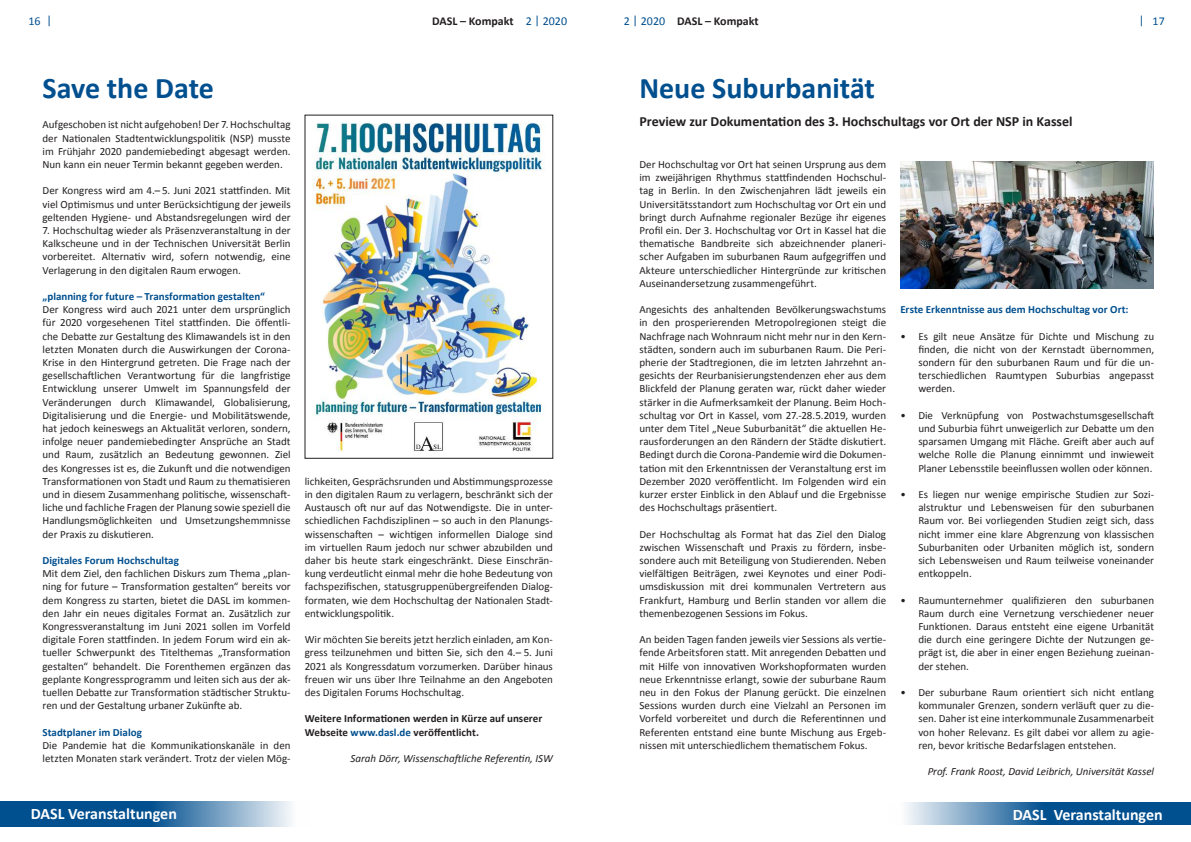
<style>
.page{position:relative;width:1191px;height:842px;background:#fff}
.page>*{position:absolute;margin:0;border:0;box-sizing:border-box;transform-origin:0 0}
.t1{font:700 30px "Calibri";color:#004f8f}
.t2{font:700 16px "Calibri";color:#fff}
.t3{font:700 14px "Calibri";color:#231f20}
.t4{font:700 12px "Calibri";color:#231f20}
.t5{font:12px "Calibri";color:#004f8f}
.t6{font:11px/13.2px "Calibri";color:#231f20;text-align:justify}
.t7{font:700 11px "Calibri";letter-spacing:.005em;color:#004f8f}
.t8{font:italic 11px "Calibri";letter-spacing:-.005em;color:#231f20}
.t9{font:700 11px/13.2px "Calibri";color:#231f20}
.s1{font-weight:400;color:#004f8f}
.s2{color:#004f8f}
</style>
<div class="page">
<svg style="left:0;top:801px;width:291px;height:26px;background:#3a77a8"></svg>
<svg style="left:906px;top:802px;width:285px;height:23px;background:#3b77a8"></svg>
<img style="left:312px;top:123px;width:233px;height:329px">
<img style="left:900px;top:162px;width:254px;height:127px">
<p class="t5" style="left:28px;top:13px;width:25px">16 |</p>
<p class="t4" style="left:432px;top:12px;width:136px">DASL – Kompakt <span class="s1">2 | 2020</span></p>
<p class="t4" style="left:624px;top:12px;width:136px"><span class="s1">2 | 2020</span> DASL – Kompakt</p>
<p class="t5" style="left:1138px;top:12px;width:28px">| 17</p>
<h1 class="t1" style="left:639px;top:66px;width:237px">Neue Suburbanität</h1>
<h1 class="t1" style="left:43px;top:67px;width:173px">Save the Date</h1>
<p class="t6" style="left:43px;top:118px;width:250px">Aufgeschoben ist nicht aufgehoben! Der 7. Hochschultag</p>
<p class="t3" style="left:639px;top:111px;width:435px">Preview zur Dokumentation des 3. Hochschultags vor Ort der NSP in Kassel</p>
<p class="t6" style="left:43px;top:131px;width:250px">der Nationalen Stadtentwicklungspolitik (NSP) musste im Frühjahr 2020 pandemiebedingt abgesagt werden.<br>Nun kann ein neuer Termin bekannt gegeben werden.</p>
<p class="t6" style="left:43px;top:184px;width:250px">Der Kongress wird am 4.– 5. Juni 2021 stattfinden. Mit viel Optimismus und unter Berücksichtigung der jeweils geltenden Hygiene- und Abstandsregelungen wird der</p>
<p class="t6" style="left:43px;top:223px;width:250px">7. Hochschultag wieder als Präsenzveranstaltung in der Kalkscheune und in der Technischen Universität Berlin vorbereitet. Alternativ wird, sofern notwendig, eine Verlagerung in den digitalen Raum erwogen.</p>
<p class="t7" style="left:43px;top:289px;width:224px">„planning for future – Transformation gestalten“</p>
<p class="t6" style="left:43px;top:303px;width:250px">Der Kongress wird auch 2021 unter dem ursprünglich für 2020 vorgesehenen Titel stattfinden. Die öffentli&shy;che Debatte zur Gestaltung des Klimawandels ist in den letzten Monaten durch die Auswirkungen der Corona-Krise in den Hintergrund getreten. Die Frage nach der gesellschaftlichen Verantwortung für die langfristige Entwicklung unserer Umwelt im Spannungsfeld der Veränderungen durch Klimawandel, Globalisierung, Digitalisierung und die Energie- und Mobilitätswende, hat jedoch keineswegs an Aktualität verloren, sondern, infolge neuer pandemiebedingter Ansprüche an Stadt und Raum, zusätzlich an Bedeutung gewonnen. Ziel des Kongresses ist es, die Zukunft und die notwendigen Transformationen von Stadt und Raum zu thematisieren und in diesem Zusammenhang politische, wissenschaft&shy;liche und fachliche Fragen der Planung sowie speziell die Handlungsmöglichkeiten und Umsetzungshemmnisse der Praxis zu diskutieren.</p>
<p class="t7" style="left:43px;top:553px;width:138px">Digitales Forum Hochschultag</p>
<p class="t6" style="left:43px;top:567px;width:250px">Mit dem Ziel, den fachlichen Diskurs zum Thema „plan&shy;ning for future – Transformation gestalten“ bereits vor dem Kongress zu starten, bietet die DASL im kommen&shy;den Jahr ein neues digitales Format an. Zusätzlich zur Kongressveranstaltung im Juni 2021 sollen im Vorfeld digitale Foren stattfinden. In jedem Forum wird ein ak&shy;tueller Schwerpunkt des Titelthemas „Transformation gestalten“ behandelt. Die Forenthemen ergänzen das geplante Kongressprogramm und leiten sich aus der ak&shy;tuellen Debatte zur Transformation städtischer Struktu&shy;ren und der Gestaltung urbaner Zukünfte ab.</p>
<p class="t7" style="left:43px;top:724px;width:101px">Stadtplaner im Dialog</p>
<p class="t6" style="left:43px;top:738px;width:250px">Die Pandemie hat die Kommunikationskanäle in den letzten Monaten stark verändert. Trotz der vielen Mög-</p>
<p class="t6" style="left:639px;top:157px;width:248px">Der Hochschultag vor Ort hat seinen Ursprung aus dem im zweijährigen Rhythmus stattfindenden Hochschul&shy;tag in Berlin. In den Zwischenjahren lädt jeweils ein Universitätsstandort zum Hochschultag vor Ort ein und bringt durch Aufnahme regionaler Bezüge ihr eigenes Profil ein. Der 3. Hochschultag vor Ort in Kassel hat die thematische Bandbreite sich abzeichnender planeri&shy;scher Aufgaben im suburbanen Raum aufgegriffen und Akteure unterschiedlicher Hintergründe zur kritischen Auseinandersetzung zusammengeführt.</p>
<p class="t6" style="left:639px;top:303px;width:248px">Angesichts des anhaltenden Bevölkerungswachstums in den prosperierenden Metropolregionen steigt die Nachfrage nach Wohnraum nicht mehr nur in den Kern&shy;städten, sondern auch im suburbanen Raum. Die Peri&shy;pherie der Stadtregionen, die im letzten Jahrzehnt an&shy;gesichts der Reurbanisierungstendenzen eher aus dem Blickfeld der Planung geraten war, rückt daher wieder stärker in die Aufmerksamkeit der Planung. Beim Hoch&shy;schultag vor Ort in Kassel, vom 27.-28.5.2019, wurden unter dem Titel „Neue Suburbanität“ die aktuellen He&shy;rausforderungen an den Rändern der Städte diskutiert.<br>Bedingt durch die Corona-Pandemie wird die Dokumen&shy;tation mit den Erkenntnissen der Veranstaltung erst im Dezember 2020 veröffentlicht. Im Folgenden wird ein kurzer erster Einblick in den Ablauf und die Ergebnisse des Hochschultags präsentiert.</p>
<p class="t6" style="left:639px;top:527px;width:248px">Der Hochschultag als Format hat das Ziel den Dialog zwischen Wissenschaft und Praxis zu fördern, insbe&shy;sondere auch mit Beteiligung von Studierenden. Neben vielfältigen Beiträgen, zwei Keynotes und einer Podi&shy;umsdiskussion mit drei kommunalen Vertretern aus Frankfurt, Hamburg und Berlin standen vor allem die themenbezogenen Sessions im Fokus.</p>
<p class="t6" style="left:639px;top:633px;width:248px">An beiden Tagen fanden jeweils vier Sessions als vertie&shy;fende Arbeitsforen statt. Mit anregenden Debatten und mit Hilfe von innovativen Workshopformaten wurden neue Erkenntnisse erlangt, sowie der suburbane Raum neu in den Fokus der Planung gerückt. Die einzelnen Sessions wurden durch eine Vielzahl an Personen im Vorfeld vorbereitet und durch die Referentinnen und Referenten entstand eine bunte Mischung aus Ergeb&shy;nissen mit unterschiedlichem thematischem Fokus.</p>
<p class="t7" style="left:900px;top:302px;width:230px">Erste Erkenntnisse aus dem Hochschultag vor Ort:</p>
<p class="t6" style="left:918px;top:329px;width:237px;text-indent:-18px">• Es gilt neue Ansätze für Dichte und Mischung zu finden, die nicht von der Kernstadt übernommen, sondern für den suburbanen Raum und für die un&shy;terschiedlichen Raumtypen Suburbias angepasst werden.</p>
<p class="t6" style="left:918px;top:408px;width:237px;text-indent:-18px">• Die Verknüpfung von Postwachstumsgesellschaft und Suburbia führt unweigerlich zur Debatte um den sparsamen Umgang mit Fläche. Greift aber auch auf welche Rolle die Planung einnimmt und inwieweit Planer Lebensstile beeinflussen wollen oder können.</p>
<p class="t6" style="left:918px;top:487px;width:237px;text-indent:-18px">• Es liegen nur wenige empirische Studien zur Sozi&shy;alstruktur und Lebensweisen für den suburbanen Raum vor. Bei vorliegenden Studien zeigt sich, dass nicht immer eine klare Abgrenzung von klassischen Suburbaniten oder Urbaniten möglich ist, sondern sich Lebensweisen und Raum teilweise voneinander entkoppeln.</p>
<p class="t6" style="left:918px;top:593px;width:237px;text-indent:-18px">• Raumunternehmer qualifizieren den suburbanen Raum durch eine Vernetzung verschiedener neuer Funktionen. Daraus entsteht eine eigene Urbanität die durch eine geringere Dichte der Nutzungen ge&shy;prägt ist, die aber in einer engen Beziehung zueinan&shy;der stehen.</p>
<p class="t6" style="left:918px;top:685px;width:237px;text-indent:-18px">• Der suburbane Raum orientiert sich nicht entlang kommunaler Grenzen, sondern verläuft quer zu die&shy;sen. Daher ist eine interkommunale Zusammenarbeit von hoher Relevanz. Es gilt dabei vor allem zu agie&shy;ren, bevor kritische Bedarfslagen entstehen.</p>
<p class="t8" style="left:927px;top:764px;width:228px">Prof. Frank Roost, David Leibrich, Universität Kassel</p>
<p class="t6" style="left:305px;top:474px;width:250px">lichkeiten, Gesprächsrunden und Abstimmungsprozesse in den digitalen Raum zu verlagern, beschränkt sich der Austausch oft nur auf das Notwendigste. Die in unter&shy;schiedlichen Fachdisziplinen – so auch in den Planungs&shy;wissenschaften – wichtigen informellen Dialoge sind im virtuellen Raum jedoch nur schwer abzubilden und daher bis heute stark eingeschränkt. Diese Einschrän&shy;kung verdeutlicht einmal mehr die hohe Bedeutung von fachspezifischen, statusgruppenübergreifenden Dialog&shy;formaten, wie dem Hochschultag der Nationalen Stadt&shy;entwicklungspolitik.</p>
<p class="t6" style="left:305px;top:633px;width:250px">Wir möchten Sie bereits jetzt herzlich einladen, am Kon&shy;gress teilzunehmen und bitten Sie, sich den 4.– 5. Juni 2021 als Kongressdatum vorzumerken. Darüber hinaus freuen wir uns über Ihre Teilnahme an den Angeboten des Digitalen Forums Hochschultag.</p>
<p class="t9" style="left:305px;top:712px;width:239px">Weitere Informationen werden in Kürze auf unserer<br>Webseite <span class="s2">www.dasl.de</span> veröffentlicht.</p>
<p class="t8" style="left:350px;top:751px;width:204px">Sarah Dörr, Wissenschaftliche Referentin, ISW</p>
<h2 class="t2" style="left:31px;top:802px;width:148px">DASL Veranstaltungen</h2>
<h2 class="t2" style="left:1013px;top:803px;width:151px">DASL Veranstaltungen</h2>
</div>
